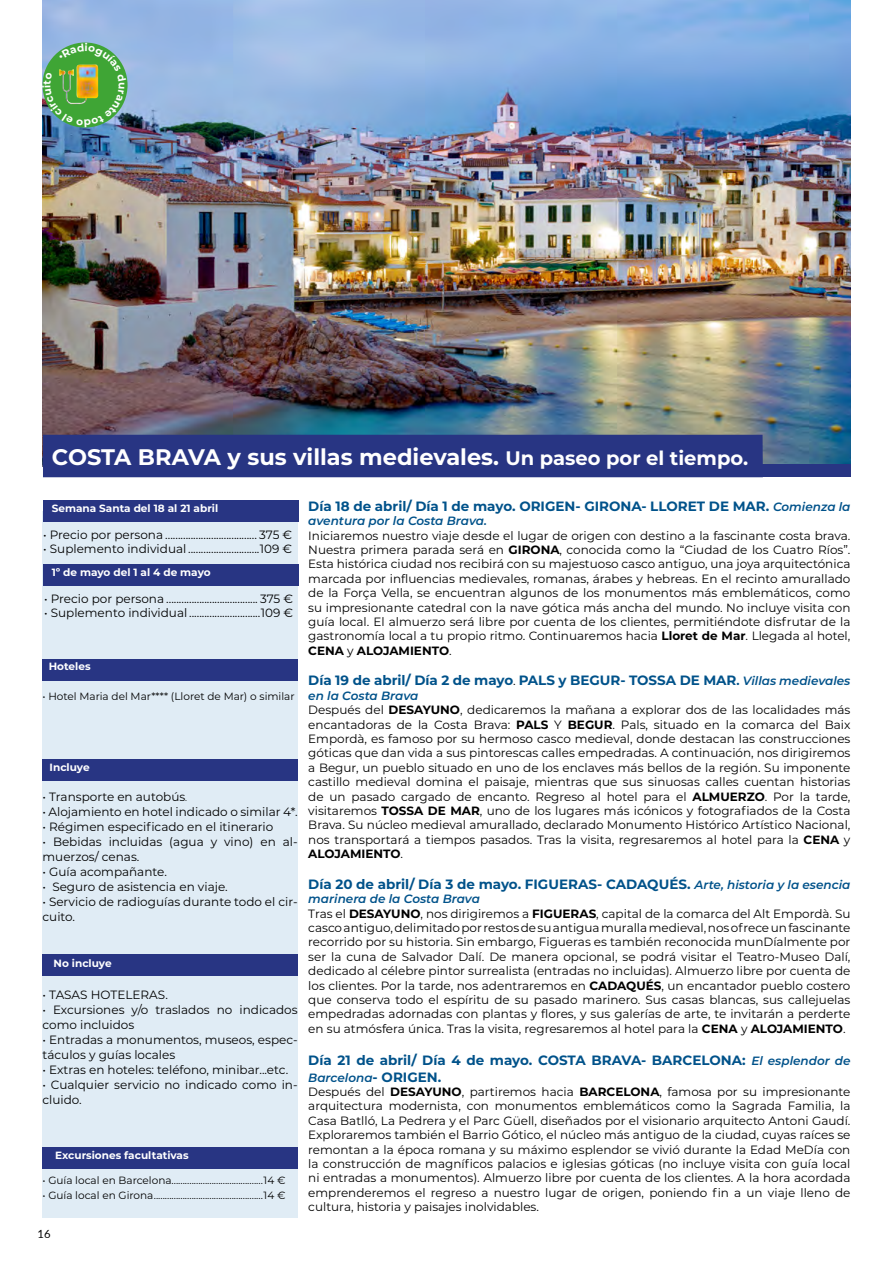
<style>
.page{position:relative;width:893px;height:1263px;background:#fff}
.page>*{position:absolute;margin:0;border:0;box-sizing:border-box;transform-origin:0 0}
.t1{font:700 22.5px "Montserrat";color:#fff}
.t2{font:700 13.5px "Montserrat";color:#00528a}
.t3{font:12px/14.4px "Montserrat";color:#000}
.t4{font:italic 600 12px "Montserrat";color:#00528a}
.t5{font:11.25px "Lato";color:#000}
.t6{font:10.5px "Montserrat";color:#000}
.t7{font:700 10.5px "Montserrat";color:#fff}
.s1{font-size:19.5px}
.s2{font-size:9px}
.s3{font-weight:600;font-style:italic;font-size:12px}
.s4{font-weight:700}
.s5{font-weight:400;font-size:12px;color:#000}
.s6{font-size:12px}
.s7{font-weight:600;font-style:italic;color:#00528a}
.s8{font-weight:700;font-size:13.5px;color:#00528a}
</style>
<div class="page">
<div style="left:43px;top:511px;width:255px;height:706px;background:#e0ecf5"></div>
<img style="left:43px;top:0;width:807px;height:464px">
<div style="left:43px;top:660px;width:255px;height:21px;background:#283583"></div>
<div style="left:43px;top:955px;width:255px;height:21px;background:#283583"></div>
<div style="left:43px;top:759px;width:255px;height:21px;background:#283583"></div>
<div style="left:43px;top:435px;width:720px;height:42px;background:#283583"></div>
<div style="left:43px;top:1147px;width:255px;height:21px;background:#283583"></div>
<div style="left:759px;top:464px;width:91px;height:13px;background:#283583"></div>
<div style="left:43px;top:500px;width:255px;height:21px;background:#283583"></div>
<div style="left:43px;top:564px;width:255px;height:21px;background:#283583"></div>
<img style="left:42px;top:43px;width:84px;height:84px">
<h1 class="t1" style="left:52px;top:441px;width:698px">COSTA BRAVA y sus villas medievales. <span class="s1">Un paseo por el tiempo.</span></h1>
<p class="t7" style="left:52px;top:501px;width:168px">Semana Santa del 18 al 21 abril</p>
<p class="t3" style="left:43px;top:527px;width:251px">• Precio por persona .................................... 375 €</p>
<p class="t3" style="left:43px;top:541px;width:251px">• Suplemento individual ............................109 €</p>
<p class="t7" style="left:52px;top:565px;width:160px">1º de mayo del 1 al 4 de mayo</p>
<p class="t3" style="left:44px;top:591px;width:250px">• Precio por persona .................................... 375 €</p>
<p class="t3" style="left:44px;top:605px;width:250px">• Suplemento individual ............................109 €</p>
<p class="t7" style="left:49px;top:659px;width:43px">Hoteles</p>
<p class="t6" style="left:43px;top:689px;width:254px">• Hotel Maria del Mar**** (Lloret de Mar) o similar</p>
<p class="t7" style="left:50px;top:760px;width:42px">Incluye</p>
<p class="t3" style="left:43px;top:789px;width:146px">• Transporte en autobús<span class="s2">.</span></p>
<p class="t3" style="left:43px;top:804px;width:257px">• Alojamiento en hotel indicado o similar 4*.</p>
<p class="t3" style="left:43px;top:819px;width:232px">• Régimen especificado en el itinerario</p>
<p class="t3" style="left:43px;top:834px;width:257px;line-height:15px">• Bebidas incluidas (agua y vino) en al&shy;muerzos/ cenas.</p>
<p class="t3" style="left:43px;top:864px;width:126px">• Guía acompañante.</p>
<p class="t3" style="left:43px;top:879px;width:187px">• Seguro de asistencia en viaje.</p>
<p class="t3" style="left:43px;top:894px;width:257px;line-height:15px">• Servicio de radioguías durante todo el cir&shy;cuito.</p>
<p class="t7" style="left:54px;top:955px;width:60px">No incluye</p>
<p class="t3" style="left:43px;top:987px;width:127px">• TASAS HOTELERAS.</p>
<p class="t3" style="left:43px;top:1002px;width:257px;line-height:15px">• Excursiones y/o traslados no indicados como incluidos</p>
<p class="t3" style="left:43px;top:1032px;width:257px;line-height:15px">• Entradas a monumentos, museos, espec&shy;táculos y guías locales</p>
<p class="t3" style="left:43px;top:1062px;width:247px">• Extras en hoteles: teléfono, minibar...etc.</p>
<p class="t3" style="left:43px;top:1077px;width:257px;line-height:15px">• Cualquier servicio no indicado como in&shy;cluido.</p>
<p class="t7" style="left:55px;top:1147px;width:135px">Excursiones facultativas</p>
<p class="t6" style="left:43px;top:1173px;width:244px">• Guía local en Barcelona.........................................14 €</p>
<p class="t6" style="left:43px;top:1188px;width:245px">• Guía local en Girona.................................................14 €</p>
<p class="t5" style="left:38px;top:1226px;width:15px">16</p>
<p class="t2" style="left:308px;top:496px;width:544px">Día 18 de abril/ Día 1 de mayo. ORIGEN- GIRONA- LLORET DE MAR. <span class="s3">Comienza la</span></p>
<p class="t4" style="left:308px;top:512px;width:180px">aventura por la Costa Brava.</p>
<p class="t3" style="left:308px;top:528px;width:544px;text-align:justify">Iniciaremos nuestro viaje desde el lugar de origen con destino a la fascinante costa brava.<br>Nuestra primera parada será en <span class="s4">GIRONA</span>, conocida como la “Ciudad de los Cuatro Ríos”.<br>Esta histórica ciudad nos recibirá con su majestuoso casco antiguo, una joya arquitectónica marcada por influencias medievales, romanas, árabes y hebreas. En el recinto amurallado de la Força Vella, se encuentran algunos de los monumentos más emblemáticos, como su impresionante catedral con la nave gótica más ancha del mundo. No incluye visita con guía local. El almuerzo será libre por cuenta de los clientes, permitiéndote disfrutar de la gastronomía local a tu propio ritmo. Continuaremos hacia <span class="s4">Lloret de Mar</span>. Llegada al hotel, <span class="s4">CENA</span> y <span class="s4">ALOJAMIENTO</span>.</p>
<p class="t2" style="left:308px;top:671px;width:544px">Día 19 de abril/ Día 2 de mayo<span class="s5">.</span> PALS y BEGUR- TOSSA DE MAR<span class="s6">.</span> <span class="s3">Villas medievales</span></p>
<p class="t3" style="left:308px;top:688px;width:544px"><span class="s7">en la Costa Brava<br></span>Después del <span class="s4">DESAYUNO</span>, dedicaremos la mañana a explorar dos de las localidades más encantadoras de la Costa Brava: <span class="s4">PALS</span> Y <span class="s4">BEGUR</span>. Pals, situado en la comarca del Baix Empordà, es famoso por su hermoso casco medieval, donde destacan las construcciones góticas que dan vida a sus pintorescas calles empedradas. A continuación, nos dirigiremos a Begur, un pueblo situado en uno de los enclaves más bellos de la región. Su imponente castillo medieval domina el paisaje, mientras que sus sinuosas calles cuentan historias de un pasado cargado de encanto. Regreso al hotel para el <span class="s4">ALMUERZO</span>. Por la tarde, visitaremos <span class="s4">TOSSA DE MAR</span>, uno de los lugares más icónicos y fotografiados de la Costa Brava. Su núcleo medieval amurallado, declarado Monumento Histórico Artístico Nacional, nos transportará a tiempos pasados. Tras la visita, regresaremos al hotel para la <span class="s4">CENA</span> y <span class="s4">ALOJAMIENTO</span>.</p>
<p class="t2" style="left:308px;top:874px;width:544px">Día 20 de abril/ Día 3 de mayo. FIGUERAS- CADAQUÉS. <span class="s3">Arte, historia y la esencia</span></p>
<p class="t3" style="left:308px;top:891px;width:544px"><span class="s7">marinera de la Costa Brava<br></span>Tras el <span class="s4">DESAYUNO</span>, nos dirigiremos a <span class="s4">FIGUERAS</span>, capital de la comarca del Alt Empordà. Su casco antiguo, delimitado por restos de su antigua muralla medieval, nos ofrece un fascinante recorrido por su historia. Sin embargo, Figueras es también reconocida munDíalmente por ser la cuna de Salvador Dalí. De manera opcional, se podrá visitar el Teatro-Museo Dalí, dedicado al célebre pintor surrealista (entradas no incluidas). Almuerzo libre por cuenta de los clientes. Por la tarde, nos adentraremos en <span class="s4">CADAQUÉS</span>, un encantador pueblo costero que conserva todo el espíritu de su pasado marinero. Sus casas blancas, sus callejuelas empedradas adornadas con plantas y flores, y sus galerías de arte, te invitarán a perderte en su atmósfera única. Tras la visita, regresaremos al hotel para la <span class="s4">CENA</span> y <span class="s4">ALOJAMIENTO</span>.</p>
<p class="t2" style="left:308px;top:1051px;width:544px">Día 21 de abril/ Día 4 de mayo. COSTA BRAVA- BARCELONA: <span class="s3">El esplendor de</span></p>
<p class="t3" style="left:308px;top:1069px;width:544px"><span class="s7">Barcelona</span><span class="s8">- ORIGEN.<br></span>Después del <span class="s4">DESAYUNO</span>, partiremos hacia <span class="s4">BARCELONA</span>, famosa por su impresionante arquitectura modernista, con monumentos emblemáticos como la Sagrada Familia, la Casa Batlló, La Pedrera y el Parc Güell, diseñados por el visionario arquitecto Antoni Gaudí.<br>Exploraremos también el Barrio Gótico, el núcleo más antiguo de la ciudad, cuyas raíces se remontan a la época romana y su máximo esplendor se vivió durante la Edad MeDía con la construcción de magníficos palacios e iglesias góticas (no incluye visita con guía local ni entradas a monumentos). Almuerzo libre por cuenta de los clientes. A la hora acordada emprenderemos el regreso a nuestro lugar de origen, poniendo fin a un viaje lleno de cultura, historia y paisajes inolvidables.</p>
</div>
